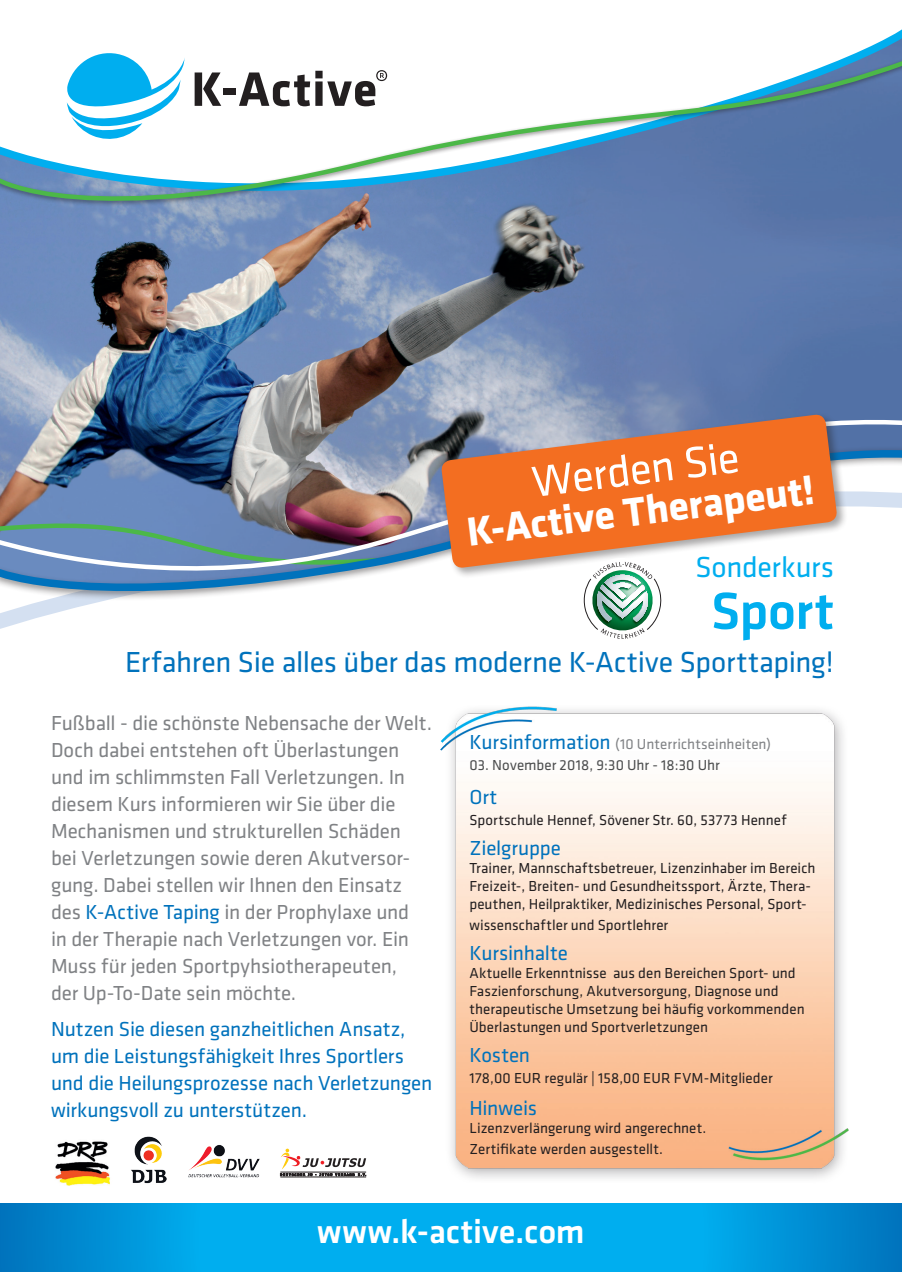
<style>
.page{position:relative;width:902px;height:1272px;background:#fff}
.page>*{position:absolute;margin:0;border:0;box-sizing:border-box;transform-origin:0 0}
.t1{font:500 54px "Klavika";letter-spacing:-.01em;color:#00aeef}
.t2{font:45px "Klavika";color:#fff}
.t3{font:700 42px "Klavika";color:#fff}
.t4{font:500 34.5px "Klavika";color:#fff}
.t5{font:30px "Klavika";letter-spacing:-.01em;color:#0072bc}
.t6{font:30px "Klavika";letter-spacing:-.01em;color:#00aeef}
.t7{font:21px/27px "Klavika";letter-spacing:-.01em;color:#808285}
.t8{font:21px/27px "Klavika";letter-spacing:-.01em;color:#0072bc}
.t9{font:15px/18px "Klavika";color:#231f20}
.t10{font:15px "Klavika";letter-spacing:.005em;color:#808285}
.t11{font:15px "Klavika";letter-spacing:.005em;color:#4b4c4d}
.s1{color:#0072bc}
.s2{font-size:21px;color:#0072bc}
</style>
<div class="page">
<svg style="left:0;top:1203px;width:901px;height:68px"></svg>
<img style="left:0;top:231px;width:901px;height:180px">
<svg style="left:5px;top:588px;width:272px;height:24px"></svg>
<img style="left:0;top:411px;width:901px;height:177px">
<svg style="left:0;top:56px;width:901px;height:175px"></svg>
<img style="left:440px;top:706px;width:409px;height:473px">
<div style="left:439px;top:412px;width:409px;height:167px;background:#231f20;opacity:.4"></div>
<svg style="left:440px;top:413px;width:397px;height:155px;fill:#f36e21"></svg>
<img style="left:55px;top:1141px;width:55px;height:45px">
<img style="left:131px;top:1136px;width:35px;height:48px">
<img style="left:188px;top:1145px;width:72px;height:33px">
<svg style="left:280px;top:1148px;width:86px;height:28px"></svg>
<hr style="left:280px;top:1171px;width:86px;height:1px;background:#231f20">
<hr style="left:280px;top:1176px;width:86px;height:1px;background:#231f20">
<svg style="left:580px;top:558px;width:85px;height:81px"></svg>
<h2 class="t2" style="left:528px;top:453px;width:210px;rotate:-7deg">Werden Sie</h2>
<h3 class="t3" style="left:463px;top:502px;width:351px;rotate:-7deg">K-Active Therapeut!</h3>
<h3 class="t6" style="left:695px;top:547px;width:140px">Sonderkurs</h3>
<h1 class="t1" style="left:711px;top:574px;width:124px">Sport</h1>
<h3 class="t5" style="left:125px;top:642px;width:710px">Erfahren Sie alles über das moderne K-Active Sporttaping!</h3>
<p class="t7" style="left:51px;top:708px;width:382px">Fußball - die schönste Nebensache der Welt.<br>Doch dabei entstehen oft Überlastungen und im schlimmsten Fall Verletzungen. In diesem Kurs informieren wir Sie über die Mechanismen und strukturellen Schäden bei Verletzungen sowie deren Akutversor&shy;gung. Dabei stellen wir Ihnen den Einsatz des <span class="s1">K-Active Taping</span> in der Prophylaxe und<br>in der Therapie nach Verletzungen vor. Ein Muss für jeden Sportpyhsiotherapeuten,<br>der Up-To-Date sein möchte.</p>
<h3 class="t8" style="left:51px;top:1014px;width:383px">Nutzen Sie diesen ganzheitlichen Ansatz, um die Leistungsfähigkeit Ihres Sportlers und die Heilungsprozesse nach Verletzungen wirkungsvoll zu unterstützen.</h3>
<p class="t10" style="left:469px;top:734px;width:303px"><span class="s2">Kursinformation</span> (10 Unterrichtseinheiten)</p>
<p class="t11" style="left:469px;top:755px;width:252px">03. November 2018, 9:30 Uhr - 18:30 Uhr</p>
<h3 class="t8" style="left:469px;top:783px;width:29px">Ort</h3>
<p class="t9" style="left:469px;top:810px;width:319px">Sportschule Hennef, Sövener Str. 60, 53773 Hennef</p>
<h3 class="t8" style="left:469px;top:833px;width:93px">Zielgruppe</h3>
<p class="t9" style="left:469px;top:858px;width:347px">Trainer, Mannschaftsbetreuer, Lizenzinhaber im Bereich<br>Freizeit-, Breiten- und Gesundheitssport, Ärzte, Thera&shy;peuthen, Heilpraktiker, Medizinisches Personal, Sport-</p>
<p class="t9" style="left:469px;top:915px;width:200px">wissenschaftler und Sportlehrer</p>
<h3 class="t8" style="left:469px;top:938px;width:100px">Kursinhalte</h3>
<p class="t9" style="left:469px;top:963px;width:337px">Aktuelle Erkenntnisse aus den Bereichen Sport- und Faszienforschung, Akutversorgung, Diagnose und therapeutische Umsetzung bei häufig vorkommenden Überlastungen und Sportverletzungen</p>
<h3 class="t8" style="left:469px;top:1040px;width:62px">Kosten</h3>
<p class="t9" style="left:469px;top:1068px;width:305px">178,00 EUR regulär | 158,00 EUR FVM-Mitglieder</p>
<h3 class="t8" style="left:469px;top:1093px;width:69px">Hinweis</h3>
<p class="t9" style="left:469px;top:1117px;width:238px;line-height:21px">Lizenzverlängerung wird angerechnet.<br>Zertifikate werden ausgestellt.</p>
<h3 class="t4" style="left:317px;top:1207px;width:269px">www.k-active.com</h3>
</div>
